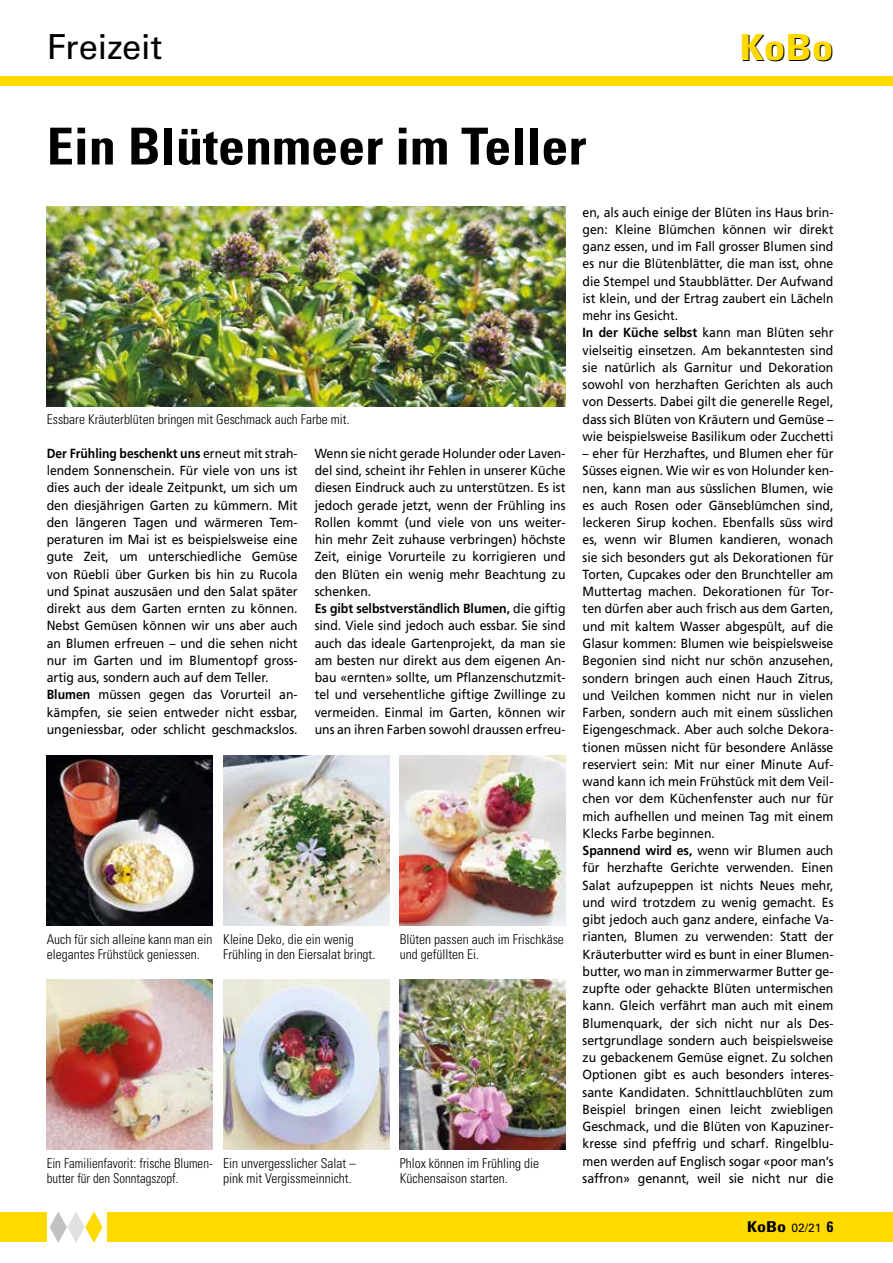
<style>
.page{position:relative;width:893px;height:1263px;background:#fff}
.page>*{position:absolute;margin:0;border:0;box-sizing:border-box;transform-origin:0 0}
.t1{font:700 condensed 51px "Univers LT Std";color:#000;scale:1.06 1}
.t2{font:700 condensed 36px "Univers LT Std";color:#ffda00;scale:1.2 1}
.t3{font:34.5px "Univers LT Std";color:#000}
.t4{font:700 condensed 15px "Univers LT Std";color:#000;scale:1.2 1}
.t5{font:300 condensed 13.5px/15px "Univers LT Std";color:#000}
.t6{font:300 condensed 13.5px/15px "Univers LT Std";color:#000;scale:.95 1}
.t7{font:13.2px/17.2px "Frutiger LT Com";color:#000;scale:.93 1}
.t8{font:13.2px/17.2px "Frutiger LT Com";color:#000;scale:.92 1}
.s1{font-weight:700}
.s2{font-weight:400;font-stretch:normal;font-size:12px}
</style>
<div class="page">
<div style="left:0;top:1212px;width:893px;height:30px;background:#ffda00"></div>
<div style="left:47px;top:1208px;width:59px;height:42px;background:#fff"></div>
<svg style="left:50px;top:1211px;width:53px;height:32px"></svg>
<div style="left:0;top:77px;width:893px;height:9px;background:#ffda00"></div>
<img style="left:223px;top:756px;width:166px;height:170px">
<img style="left:47px;top:756px;width:166px;height:170px">
<img style="left:47px;top:979px;width:166px;height:170px">
<img style="left:400px;top:756px;width:166px;height:170px">
<img style="left:223px;top:979px;width:166px;height:170px">
<img style="left:47px;top:207px;width:519px;height:200px">
<img style="left:400px;top:979px;width:166px;height:170px">
<h3 class="t3" style="left:47px;top:26px;width:117px">Freizeit</h3>
<h2 class="t2" style="left:740px;top:25px;width:80px">KoBo</h2>
<h1 class="t1" style="left:47px;top:115px;width:511px">Ein Blütenmeer im Teller</h1>
<p class="t5" style="left:47px;top:412px;width:304px">Essbare Kräuterblüten bringen mit Geschmack auch Farbe mit.</p>
<p class="t8" style="left:47px;top:445px;width:274px"><span class="s1">Der Frühling beschenkt uns</span> erneut mit strah&shy;lendem Sonnenschein. Für viele von uns ist dies auch der ideale Zeitpunkt, um sich um den diesjährigen Garten zu kümmern. Mit den längeren Tagen und wärmeren Tem&shy;peraturen im Mai ist es beispielsweise eine gute Zeit, um unterschiedliche Gemüse von Rüebli über Gurken bis hin zu Rucola und Spinat auszusäen und den Salat später direkt aus dem Garten ernten zu können.<br>Nebst Gemüsen können wir uns aber auch an Blumen erfreuen – und die sehen nicht nur im Garten und im Blumentopf gross&shy;artig aus, sondern auch auf dem Teller.<br><span class="s1">Blumen</span> müssen gegen das Vorurteil an&shy;kämpfen, sie seien entweder nicht essbar, ungeniessbar, oder schlicht geschmackslos.</p>
<p class="t7" style="left:315px;top:445px;width:271px">Wenn sie nicht gerade Holunder oder Laven&shy;del sind, scheint ihr Fehlen in unserer Küche diesen Eindruck auch zu unterstützen. Es ist jedoch gerade jetzt, wenn der Frühling ins Rollen kommt (und viele von uns weiter&shy;hin mehr Zeit zuhause verbringen) höchste Zeit, einige Vorurteile zu korrigieren und den Blüten ein wenig mehr Beachtung zu schenken.<br><span class="s1">Es gibt selbstverständlich Blumen,</span> die giftig sind. Viele sind jedoch auch essbar. Sie sind auch das ideale Gartenprojekt, da man sie am besten nur direkt aus dem eigenen An&shy;bau «ernten» sollte, um Pflanzenschutzmit&shy;tel und versehentliche giftige Zwillinge zu vermeiden. Einmal im Garten, können wir uns an ihren Farben sowohl draussen erfreu-</p>
<p class="t5" style="left:47px;top:932px;width:167px">Auch für sich alleine kann man ein elegantes Frühstück geniessen.</p>
<p class="t5" style="left:223px;top:932px;width:154px">Kleine Deko, die ein wenig<br>Frühling in den Eiersalat bringt.</p>
<p class="t5" style="left:400px;top:932px;width:166px">Blüten passen auch im Frischkäse und gefüllten Ei.</p>
<p class="t6" style="left:47px;top:1155px;width:176px">Ein Familienfavorit: frische Blumen&shy;butter für den Sonntagszopf.</p>
<p class="t5" style="left:223px;top:1155px;width:134px">Ein unvergesslicher Salat – pink mit Vergissmeinnicht.</p>
<p class="t5" style="left:400px;top:1155px;width:141px">Phlox können im Frühling die<br>Küchensaison starten.</p>
<p class="t7" style="left:583px;top:204px;width:271px">en, als auch einige der Blüten ins Haus brin&shy;gen: Kleine Blümchen können wir direkt ganz essen, und im Fall grosser Blumen sind es nur die Blütenblätter, die man isst, ohne die Stempel und Staubblätter. Der Aufwand ist klein, und der Ertrag zaubert ein Lächeln mehr ins Gesicht.<br><span class="s1">In der Küche selbst</span> kann man Blüten sehr vielseitig einsetzen. Am bekanntesten sind sie natürlich als Garnitur und Dekoration sowohl von herzhaften Gerichten als auch von Desserts. Dabei gilt die generelle Regel, dass sich Blüten von Kräutern und Gemüse – wie beispielsweise Basilikum oder Zucchetti</p>
<p class="t7" style="left:583px;top:445px;width:271px">– eher für Herzhaftes, und Blumen eher für Süsses eignen. Wie wir es von Holunder ken&shy;nen, kann man aus süsslichen Blumen, wie es auch Rosen oder Gänseblümchen sind, leckeren Sirup kochen. Ebenfalls süss wird es, wenn wir Blumen kandieren, wonach sie sich besonders gut als Dekorationen für Torten, Cupcakes oder den Brunchteller am Muttertag machen. Dekorationen für Tor&shy;ten dürfen aber auch frisch aus dem Garten, und mit kaltem Wasser abgespült, auf die Glasur kommen: Blumen wie beispielsweise Begonien sind nicht nur schön anzusehen, sondern bringen auch einen Hauch Zitrus, und Veilchen kommen nicht nur in vielen Farben, sondern auch mit einem süsslichen Eigengeschmack. Aber auch solche Dekora&shy;tionen müssen nicht für besondere Anlässe reserviert sein: Mit nur einer Minute Auf&shy;wand kann ich mein Frühstück mit dem Veil&shy;chen vor dem Küchenfenster auch nur für mich aufhellen und meinen Tag mit einem Klecks Farbe beginnen.<br><span class="s1">Spannend wird es,</span> wenn wir Blumen auch für herzhafte Gerichte verwenden. Einen Salat aufzupeppen ist nichts Neues mehr, und wird trotzdem zu wenig gemacht. Es gibt jedoch auch ganz andere, einfache Va&shy;rianten, Blumen zu verwenden: Statt der Kräuterbutter wird es bunt in einer Blumen&shy;butter, wo man in zimmerwarmer Butter ge&shy;zupfte oder gehackte Blüten untermischen kann. Gleich verfährt man auch mit einem Blumenquark, der sich nicht nur als Des&shy;sertgrundlage sondern auch beispielsweise zu gebackenem Gemüse eignet. Zu solchen Optionen gibt es auch besonders interes&shy;sante Kandidaten. Schnittlauchblüten zum Beispiel bringen einen leicht zwiebligen Geschmack, und die Blüten von Kapuziner&shy;kresse sind pfeffrig und scharf. Ringelblu&shy;men werden auf Englisch sogar «poor man’s saffron» genannt, weil sie nicht nur die</p>
<p class="t4" style="left:747px;top:1218px;width:73px">KoBo <span class="s2">02/21</span> 6</p>
</div>
